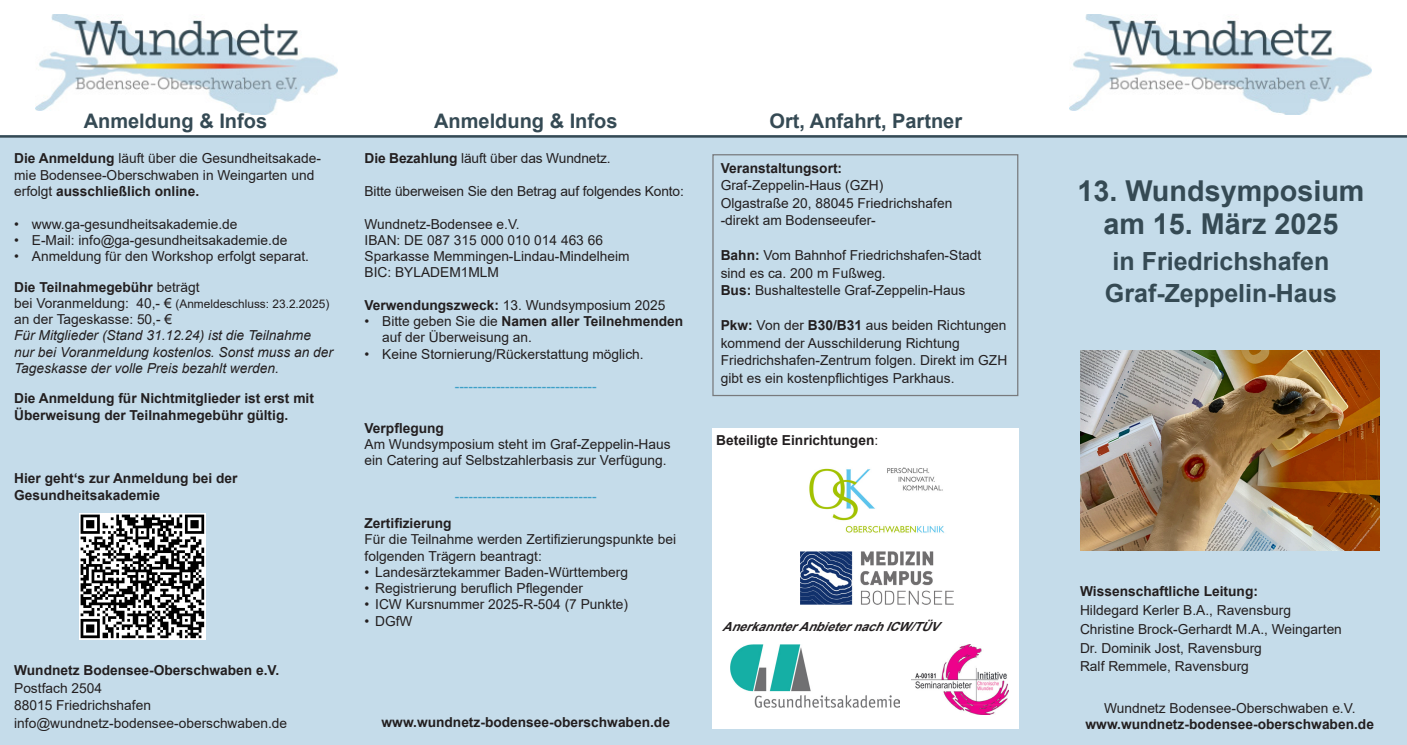
<style>
.page{position:relative;width:1407px;height:745px;background:#fff}
.page>*{position:absolute;margin:0;border:0;box-sizing:border-box;transform-origin:0 0}
.t1{font:700 28.75px "Arial";color:#354a54}
.t2{font:700 25px "Arial";color:#354a54}
.t3{font:700 20px "Arial";color:#354a54}
.fließtext{font:13.75px/16.2px "Arial";color:#231f20}
.fließtext-2{font:700 13.75px/16.2px "Arial";color:#231f20}
.t4{font:italic 13.75px/16.2px "Arial";color:#231f20}
.fließtext-3{font:13.75px "Arial";color:#3ea0c7}
.t5{font:italic 700 12.5px "Arial";color:#231f20}
.t6{font:11.88px "Arial";color:#231f20}
.s1{font-weight:700}
.s2{font-weight:400}
.s3{font-size:13.75px}
.s4{font-style:normal}
</style>
<div class="page">
<img style="left:1070px;top:14px;width:302px;height:101px">
<div style="left:0;top:136px;width:1407px;height:608px;background:#c5dcea"></div>
<hr style="left:0;top:135px;width:1407px;height:3px;background:#354a54">
<img style="left:1080px;top:350px;width:299px;height:200px">
<div style="left:712px;top:154px;width:306px;height:242px;border:1px solid #787a7d"></div>
<img style="left:35px;top:14px;width:302px;height:101px">
<div style="left:712px;top:458px;width:306px;height:269px;background:#fff"></div>
<img style="left:801px;top:551px;width:152px;height:52px">
<img style="left:809px;top:467px;width:136px;height:66px">
<img style="left:912px;top:644px;width:96px;height:69px">
<img style="left:731px;top:644px;width:169px;height:63px">
<div style="left:712px;top:428px;width:306px;height:33px;background:#fff"></div>
<img style="left:79px;top:513px;width:126px;height:126px">
<p class="t3" style="left:84px;top:106px;width:185px">Anmeldung &amp; Infos</p>
<p class="t3" style="left:434px;top:106px;width:185px">Anmeldung &amp; Infos</p>
<p class="t3" style="left:769px;top:106px;width:194px">Ort, Anfahrt, Partner</p>
<p class="fließtext" style="left:14px;top:150px;width:308px"><span class="s1">Die Anmeldung</span> läuft über die Gesundheitsakade&shy;mie Bodensee-Oberschwaben in Weingarten und erfolgt <span class="s1">ausschließlich online.</span></p>
<p class="fließtext" style="left:14px;top:215px;width:225px">• www.ga-gesundheitsakademie.de</p>
<p class="fließtext" style="left:14px;top:231px;width:275px">• E-Mail: info@ga-gesundheitsakademie.de</p>
<p class="fließtext" style="left:14px;top:248px;width:296px">• Anmeldung für den Workshop erfolgt separat.</p>
<p class="fließtext-2" style="left:14px;top:278px;width:187px">Die Teilnahmegebühr <span class="s2">beträgt</span></p>
<p class="t6" style="left:14px;top:295px;width:317px"><span class="s3">bei Voranmeldung: 40,- €</span> (Anmeldeschluss: 23.2.2025)</p>
<p class="t4" style="left:14px;top:311px;width:320px"><span class="s4">an der Tageskasse: 50,- €<br></span>Für Mitglieder (Stand 31.12.24) ist die Teilnahme nur bei Voranmeldung kostenlos. Sonst muss an der Tageskasse der volle Preis bezahlt werden.</p>
<p class="fließtext-2" style="left:14px;top:390px;width:301px">Die Anmeldung für Nichtmitglieder ist erst mit<br>Überweisung der Teilnahmegebühr gültig.</p>
<p class="fließtext-2" style="left:14px;top:469px;width:225px;line-height:17.5px">Hier geht‘s zur Anmeldung bei der<br>Gesundheitsakademie</p>
<p class="fließtext-2" style="left:14px;top:662px;width:267px">Wundnetz Bodensee-Oberschwaben e.V.</p>
<p class="fließtext" style="left:14px;top:679px;width:89px">Postfach 2504</p>
<p class="fließtext" style="left:14px;top:696px;width:138px">88015 Friedrichshafen</p>
<p class="fließtext" style="left:14px;top:714px;width:275px">info@wundnetz-bodensee-oberschwaben.de</p>
<p class="fließtext" style="left:364px;top:150px;width:248px"><span class="s1">Die Bezahlung</span> läuft über das Wundnetz.</p>
<p class="fließtext" style="left:364px;top:183px;width:321px">Bitte überweisen Sie den Betrag auf folgendes Konto:</p>
<p class="fließtext" style="left:364px;top:215px;width:267px">Wundnetz-Bodensee e.V.<br>IBAN: DE 087 315 000 010 014 463 66<br>Sparkasse Memmingen-Lindau-Mindelheim<br>BIC: BYLADEM1MLM</p>
<p class="fließtext" style="left:364px;top:296px;width:302px"><span class="s1">Verwendungszweck:</span> 13. Wundsymposium 2025</p>
<p class="fließtext" style="left:382px;top:313px;width:302px;text-indent:-18px">• Bitte geben Sie die <span class="s1">Namen aller Teilnehmenden </span>auf der Überweisung an.</p>
<p class="fließtext" style="left:364px;top:345px;width:281px">• Keine Stornierung/Rückerstattung möglich.</p>
<p class="fließtext-3" style="left:455px;top:376px;width:143px">-------------------------------</p>
<p class="fließtext" style="left:364px;top:419px;width:308px"><span class="s1">Verpflegung<br></span>Am Wundsymposium steht im Graf-Zeppelin-Haus ein Catering auf Selbstzahlerbasis zur Verfügung.</p>
<p class="fließtext" style="left:364px;top:514px;width:313px"><span class="s1">Zertifizierung<br></span>Für die Teilnahme werden Zertifizierungspunkte bei folgenden Trägern beantragt:</p>
<p class="fließtext" style="left:364px;top:563px;width:265px">• Landesärztekammer Baden-Württemberg</p>
<p class="fließtext" style="left:364px;top:579px;width:220px">• Registrierung beruflich Pflegender</p>
<p class="fließtext" style="left:364px;top:596px;width:265px">• ICW Kursnummer 2025-R-504 (7 Punkte)</p>
<p class="fließtext" style="left:364px;top:612px;width:50px">• DGfW</p>
<p class="fließtext-2" style="left:382px;top:714px;width:290px">www.wundnetz-bodensee-oberschwaben.de</p>
<p class="fließtext" style="left:721px;top:159px;width:233px;line-height:17.5px"><span class="s1">Veranstaltungsort:<br></span>Graf-Zeppelin-Haus (GZH)<br>Olgastraße 20, 88045 Friedrichshafen -direkt am Bodenseeufer-</p>
<p class="fließtext" style="left:721px;top:246px;width:262px;line-height:17.5px"><span class="s1">Bahn:</span> Vom Bahnhof Friedrichshafen-Stadt sind es ca. 200 m Fußweg.</p>
<p class="fließtext" style="left:721px;top:282px;width:246px"><span class="s1">Bus:</span> Bushaltestelle Graf-Zeppelin-Haus</p>
<p class="fließtext" style="left:721px;top:317px;width:287px"><span class="s1">Pkw:</span> Von der <span class="s1">B30/B31</span> aus beiden Richtungen</p>
<p class="fließtext" style="left:721px;top:334px;width:241px">kommend der Ausschilderung Richtung</p>
<p class="fließtext" style="left:721px;top:351px;width:288px;line-height:17.5px">Friedrichshafen-Zentrum folgen. Direkt im GZH gibt es ein kostenpflichtiges Parkhaus.</p>
<p class="fließtext-2" style="left:716px;top:432px;width:163px">Beteiligte Einrichtungen<span class="s2">:</span></p>
<p class="t5" style="left:722px;top:617px;width:226px">AnerkannterAnbieternachICW/TÜV</p>
<p class="t1" style="left:1077px;top:171px;width:289px">13. Wundsymposium</p>
<p class="t1" style="left:1103px;top:203px;width:236px">am 15. März 2025</p>
<p class="t2" style="left:1112px;top:243px;width:218px">in Friedrichshafen</p>
<p class="t2" style="left:1105px;top:276px;width:233px">Graf-Zeppelin-Haus</p>
<p class="fließtext-2" style="left:1080px;top:583px;width:179px">Wissenschaftliche Leitung:</p>
<p class="fließtext" style="left:1080px;top:601px;width:212px">Hildegard Kerler B.A., Ravensburg</p>
<p class="fließtext" style="left:1080px;top:620px;width:263px">Christine Brock-Gerhardt M.A., Weingarten</p>
<p class="fließtext" style="left:1080px;top:639px;width:183px">Dr. Dominik Jost, Ravensburg</p>
<p class="fließtext" style="left:1080px;top:658px;width:170px">Ralf Remmele, Ravensburg</p>
<p class="fließtext" style="left:1104px;top:699px;width:253px">Wundnetz Bodensee-Oberschwaben e.V.</p>
<p class="fließtext-2" style="left:1085px;top:716px;width:290px">www.wundnetz-bodensee-oberschwaben.de</p>
</div>
